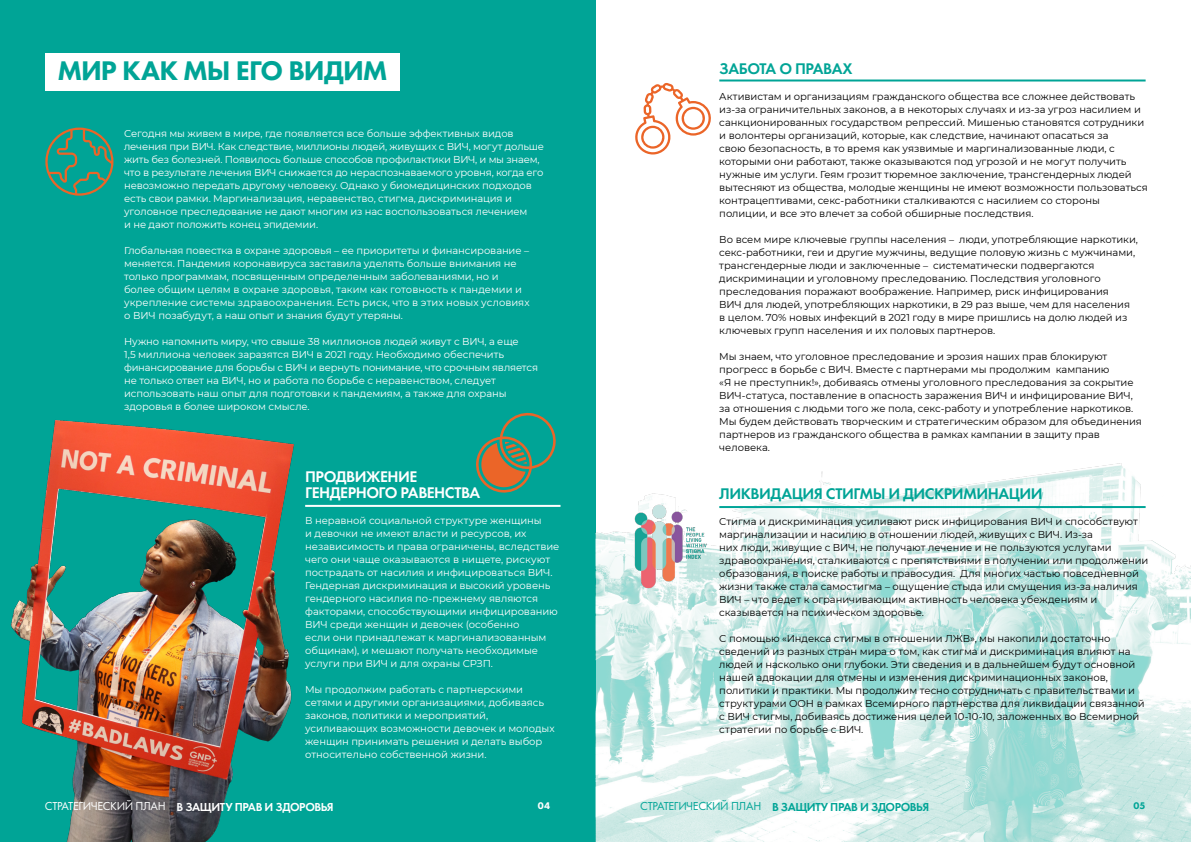
<style>
.page{position:relative;width:1191px;height:842px;background:#fff}
.page>*{position:absolute;margin:0;border:0;box-sizing:border-box;transform-origin:0 0}
.t1{font:800 28px "Futura PT";letter-spacing:-.035em;color:#00a496}
.t2{font:600 16px "Futura PT";letter-spacing:-.03em;color:#00a496}
.t3{font:600 16px/16px "Futura PT";letter-spacing:-.03em;color:#fff}
.t4{font:600 12px "Futura PT";letter-spacing:-.04em;color:#fff}
.t5{font:600 12px "Futura PT";letter-spacing:-.04em;color:#00a496}
.t6{font:10px/13px "Montserrat";letter-spacing:-.005em;color:#000}
.t7{font:10px/13px "Montserrat";letter-spacing:-.01em;color:#fff}
.t8{font:800 10px "Futura PT";color:#fff}
.t9{font:800 10px "Futura PT";color:#00a496}
.s1{font-weight:400}
</style>
<div class="page">
<div style="left:0;top:0;width:595px;height:842px;background:#00a496"></div>
<img style="left:11px;top:420px;width:298px;height:422px">
<img style="left:595px;top:447px;width:596px;height:395px">
<hr style="left:719px;top:506px;width:426px;height:2px;background:#00a598">
<hr style="left:719px;top:80px;width:426px;height:2px;background:#00a496">
<hr style="left:305px;top:505px;width:255px;height:2px;background:#fff">
<svg style="left:45px;top:128px;width:68px;height:68px"></svg>
<svg style="left:635px;top:83px;width:76px;height:71px"></svg>
<img style="left:627px;top:505px;width:85px;height:84px">
<svg style="left:476px;top:412px;width:80px;height:81px"></svg>
<div style="left:45px;top:53px;width:355px;height:38px;background:#fff"></div>
<h1 class="t1" style="left:57px;top:53px;width:331px">МИР КАК МЫ ЕГО ВИДИМ</h1>
<p class="t7" style="left:124px;top:127px;width:421px">Сегодня мы живем в мире, где появляется все больше эффективных видов лечения при ВИЧ. Как следствие, миллионы людей, живущих с ВИЧ, могут дольше жить без болезней. Появилось больше способов профилактики ВИЧ, и мы знаем, что в результате лечения ВИЧ снижается до нераспознаваемого уровня, когда его невозможно передать другому человеку. Однако у биомедицинских подходов есть свои рамки. Маргинализация, неравенство, стигма, дискриминация и уголовное преследование не дают многим из нас воспользоваться лечением<br>и не дают положить конец эпидемии.</p>
<p class="t7" style="left:124px;top:244px;width:407px">Глобальная повестка в охране здоровья – ее приоритеты и финансирование – меняется. Пандемия коронавируса заставила уделять больше внимания не только программам, посвященным определенным заболеваниями, но и более общим целям в охране здоровья, таким как готовность к пандемии и укрепление системы здравоохранения. Есть риск, что в этих новых условиях о ВИЧ позабудут, а наш опыт и знания будут утеряны.</p>
<p class="t7" style="left:124px;top:335px;width:415px">Нужно напомнить миру, что свыше 38 миллионов людей живут с ВИЧ, а еще<br>1,5 миллиона человек заразятся ВИЧ в 2021 году. Необходимо обеспечить финансирование для борьбы с ВИЧ и вернуть понимание, что срочным является не только ответ на ВИЧ, но и работа по борьбе с неравенством, следует использовать наш опыт для подготовки к пандемиям, а также для охраны здоровья в более широком смысле.</p>
<h2 class="t3" style="left:305px;top:468px;width:177px">ПРОДВИЖЕНИЕ<br>ГЕНДЕРНОГО РАВЕНСТВА</h2>
<p class="t7" style="left:305px;top:513px;width:256px">В неравной социальной структуре женщины<br>и девочки не имеют власти и ресурсов, их независимость и права ограничены, вследствие чего они чаще оказываются в нищете, рискуют пострадать от насилия и инфицироваться ВИЧ.<br>Гендерная дискриминация и высокий уровень гендерного насилия по-прежнему являются факторами, способствующими инфицированию ВИЧ среди женщин и девочек (особенно<br>если они принадлежат к маргинализованным общинам), и мешают получать необходимые услуги при ВИЧ и для охраны СРЗП.</p>
<p class="t7" style="left:305px;top:682px;width:251px">Мы продолжим работать с партнерскими сетями и другими организациями, добиваясь законов, политики и мероприятий, усиливающих возможности девочек и молодых женщин принимать решения и делать выбор относительно собственной жизни.</p>
<h2 class="t2" style="left:719px;top:59px;width:135px">ЗАБОТА О ПРАВАХ</h2>
<p class="t6" style="left:719px;top:89px;width:430px">Активистам и организациям гражданского общества все сложнее действовать из-за ограничительных законов, а в некоторых случаях и из-за угроз насилием и санкционированных государством репрессий. Мишенью становятся сотрудники и волонтеры организаций, которые, как следствие, начинают опасаться за<br>свою безопасность, в то время как уязвимые и маргинализованные люди, с которыми они работают, также оказываются под угрозой и не могут получить нужные им услуги. Геям грозит тюремное заключение, трансгендерных людей вытесняют из общества, молодые женщины не имеют возможности пользоваться контрацептивами, секс-работники сталкиваются с насилием со стороны полиции, и все это влечет за собой обширные последствия.</p>
<p class="t6" style="left:719px;top:232px;width:420px">Во всем мире ключевые группы населения – люди, употребляющие наркотики, секс-работники, геи и другие мужчины, ведущие половую жизнь с мужчинами, трансгендерные люди и заключенные – систематически подвергаются дискриминации и уголовному преследованию. Последствия уголовного преследования поражают воображение. Например, риск инфицирования<br>ВИЧ для людей, употребляющих наркотики, в 29 раз выше, чем для населения в целом. 70% новых инфекций в 2021 году в мире пришлись на долю людей из ключевых групп населения и их половых партнеров.</p>
<p class="t6" style="left:719px;top:349px;width:424px">Мы знаем, что уголовное преследование и эрозия наших прав блокируют прогресс в борьбе с ВИЧ. Вместе с партнерами мы продолжим кампанию<br>«Я не преступник!», добиваясь отмены уголовного преследования за сокрытие ВИЧ-статуса, поставление в опасность заражения ВИЧ и инфицирование ВИЧ, за отношения с людьми того же пола, секс-работу и употребление наркотиков.<br>Мы будем действовать творческим и стратегическим образом для объединения партнеров из гражданского общества в рамках кампании в защиту прав человека.</p>
<h2 class="t2" style="left:719px;top:484px;width:325px">ЛИКВИДАЦИЯ СТИГМЫ И ДИСКРИМИНАЦИИ</h2>
<p class="t6" style="left:719px;top:515px;width:430px">Стигма и дискриминация усиливают риск инфицирования ВИЧ и способствуют маргинализации и насилию в отношении людей, живущих с ВИЧ. Из-за<br>них люди, живущие с ВИЧ, не получают лечение и не пользуются услугами здравоохранения, сталкиваются с препятствиями в получении или продолжении образования, в поиске работы и правосудия. Для многих частью повседневной жизни также стала самостигма – ощущение стыда или смущения из-за наличия ВИЧ – что ведет к ограничивающим активность человека убеждениям и сказывается на психическом здоровье.</p>
<p class="t6" style="left:719px;top:632px;width:427px">С помощью «Индекса стигмы в отношении ЛЖВ», мы накопили достаточно сведений из разных стран мира о том, как стигма и дискриминация влияют на людей и насколько они глубоки. Эти сведения и в дальнейшем будут основной нашей адвокации для отмены и изменения дискриминационных законов, политики и практики. Мы продолжим тесно сотрудничать с правительствами и структурами ООН в рамках Всемирного партнерства для ликвидации связанной с ВИЧ стигмы, добиваясь достижения целей 10-10-10, заложенных во Всемирной стратегии по борьбе с ВИЧ.</p>
<p class="t4" style="left:45px;top:799px;width:290px"><span class="s1">СТРАТЕГИЧЕСКИЙ ПЛАН</span> В ЗАЩИТУ ПРАВ И ЗДОРОВЬЯ</p>
<p class="t8" style="left:538px;top:799px;width:14px">04</p>
<p class="t5" style="left:640px;top:799px;width:290px"><span class="s1">СТРАТЕГИЧЕСКИЙ ПЛАН</span> В ЗАЩИТУ ПРАВ И ЗДОРОВЬЯ</p>
<p class="t9" style="left:1133px;top:799px;width:14px">05</p>
</div>
